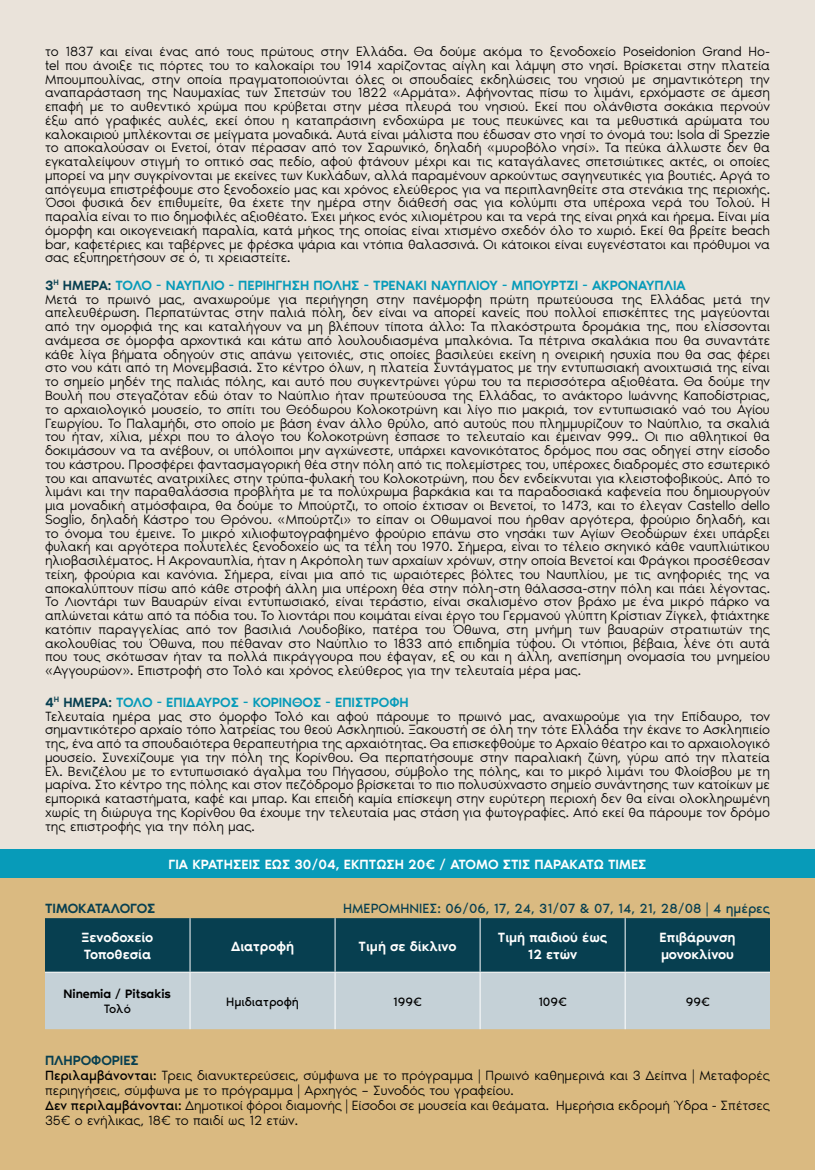
<style>
.page{position:relative;width:815px;height:1170px;background:#fff}
.page>*{position:absolute;margin:0;border:0;box-sizing:border-box;transform-origin:0 0}
.t1{font:300 13.75px/13.8px "Noir Pro";letter-spacing:-.01em;color:#000}
.t2{font:500 13.75px/16.5px "Noir Pro";color:#fff}
.t3{font:13.75px "Noir Pro";color:#073f50}
.t4{font:500 13.75px "Noir Pro";letter-spacing:-.01em;color:#073f50}
.t5{font:12.5px "Noir Pro";color:#000}
.t6{font:500 12.5px "Noir Pro";color:#000}
.s1{font-weight:500;color:#073f50}
.s2{font-weight:500;color:#079bb9}
.s3{font-weight:400}
</style>
<div class="page">
<div style="left:0;top:0;width:815px;height:1168px;background:#eae3da"></div>
<div style="left:0;top:856px;width:815px;height:313px;background:#daba81"></div>
<div style="left:45px;top:918px;width:725px;height:53px;background:#073f50"></div>
<div style="left:45px;top:972px;width:725px;height:57px;background:#c5d1d7"></div>
<hr style="left:190px;top:918px;width:1px;height:53px;background:#fff">
<hr style="left:335px;top:918px;width:1px;height:53px;background:#fff">
<hr style="left:480px;top:918px;width:1px;height:53px;background:#fff">
<hr style="left:625px;top:918px;width:1px;height:53px;background:#fff">
<hr style="left:45px;top:971px;width:145px;height:1px;background:#fff">
<hr style="left:190px;top:971px;width:145px;height:1px;background:#fff">
<hr style="left:190px;top:972px;width:1px;height:57px;background:#fff">
<hr style="left:335px;top:971px;width:145px;height:1px;background:#fff">
<hr style="left:335px;top:972px;width:1px;height:57px;background:#fff">
<hr style="left:480px;top:971px;width:145px;height:1px;background:#fff">
<hr style="left:480px;top:972px;width:1px;height:57px;background:#fff">
<hr style="left:625px;top:971px;width:145px;height:1px;background:#fff">
<hr style="left:625px;top:972px;width:1px;height:57px;background:#fff">
<div style="left:0;top:849px;width:815px;height:28px;background:#079bb9"></div>
<p class="t1" style="left:45px;top:44px;width:727px;text-align:justify">το 1837 και είναι ένας από τους πρώτους στην Ελλάδα. Θα δούμε ακόμα το ξενοδοχείο Poseidonion Grand Ho&shy;tel που άνοιξε τις πόρτες του το καλοκαίρι του 1914 χαρίζοντας αίγλη και λάμψη στο νησί. Βρίσκεται στην πλατεία Μπουμπουλίνας, στην οποία πραγματοποιούνται όλες οι σπουδαίες εκδηλώσεις του νησιού με σημαντικότερη την αναπαράσταση της Ναυμαχίας των Σπετσών του 1822 «Αρμάτα». Αφήνοντας πίσω το λιμάνι, ερχόμαστε σε άμεση επαφή με το αυθεντικό χρώμα που κρύβεται στην μέσα πλευρά του νησιού. Εκεί που ολάνθιστα σοκάκια περνούν έξω από γραφικές αυλές, εκεί όπου η καταπράσινη ενδοχώρα με τους πευκώνες και τα μεθυστικά αρώματα του καλοκαιριού μπλέκονται σε μείγματα μοναδικά. Αυτά είναι μάλιστα που έδωσαν στο νησί το όνομά του: Isola di Spezzie το αποκαλούσαν οι Ενετοί, όταν πέρασαν από τον Σαρωνικό, δηλαδή «μυροβόλο νησί». Τα πεύκα άλλωστε δεν θα εγκαταλείψουν στιγμή το οπτικό σας πεδίο, αφού φτάνουν μέχρι και τις καταγάλανες σπετσιώτικες ακτές, οι οποίες μπορεί να μην συγκρίνονται με εκείνες των Κυκλάδων, αλλά παραμένουν αρκούντως σαγηνευτικές για βουτιές. Αργά το απόγευμα επιστρέφουμε στο ξενοδοχείο μας και χρόνος ελεύθερος για να περιπλανηθείτε στα στενάκια της περιοχής.<br>Όσοι φυσικά δεν επιθυμείτε, θα έχετε την ημέρα στην διάθεσή σας για κολύμπι στα υπέροχα νερά του Τολού. Η παραλία είναι το πιο δημοφιλές αξιοθέατο. Έχει μήκος ενός χιλιομέτρου και τα νερά της είναι ρηχά και ήρεμα. Είναι μία όμορφη και οικογενειακή παραλία, κατά μήκος της οποίας είναι χτισμένο σχεδόν όλο το χωριό. Εκεί θα βρείτε beach bar, καφετέριες και ταβέρνες με φρέσκα ψάρια και ντόπια θαλασσινά. Οι κάτοικοι είναι ευγενέστατοι και πρόθυμοι να σας εξυπηρετήσουν σε ό, τι χρειαστείτε.</p>
<p class="t1" style="left:45px;top:277px;width:727px"><span class="s1">3</span><sup>Η</sup> <span class="s1">ΗΜΕΡΑ:</span> <span class="s2">ΤΟΛΌ - ΝΑΎΠΛΙΟ - ΠΕΡΙΉ ΓΗΣΗ ΠΌΛΗΣ - ΤΡΕΝΆΚΙ ΝΑΥΠΛΊΟΥ - ΜΠΟΎΡΤΖΙ - ΑΚΡΟΝΑΥΠΛΊΑ<br></span>Μετά το πρωινό μας, αναχωρούμε για περιήγηση στην πανέμορφη πρώτη πρωτεύουσα της Ελλάδας μετά την απελευθέρωση. Περπατώντας στην παλιά πόλη, δεν είναι να απορεί κανείς που πολλοί επισκέπτες της μαγεύονται από την ομορφιά της και καταλήγουν να μη βλέπουν τίποτα άλλο: Τα πλακόστρωτα δρομάκια της, που ελίσσονται ανάμεσα σε όμορφα αρχοντικά και κάτω από λουλουδιασμένα μπαλκόνια. Τα πέτρινα σκαλάκια που θα συναντάτε κάθε λίγα βήματα οδηγούν στις απάνω γειτονιές, στις οποίες βασιλεύει εκείνη η ονειρική ησυχία που θα σας φέρει στο νου κάτι από τη Μονεμβασιά. Στο κέντρο όλων, η πλατεία Συντάγματος με την εντυπωσιακή ανοιχτωσιά της είναι το σημείο μηδέν της παλιάς πόλης, και αυτό που συγκεντρώνει γύρω του τα περισσότερα αξιοθέατα. Θα δούμε την Βουλή που στεγαζόταν εδώ όταν το Ναύπλιο ήταν πρωτεύουσα της Ελλάδας, το ανάκτορο Ιωάννης Καποδίστριας, το αρχαιολογικό μουσείο, το σπίτι του Θεόδωρου Κολοκοτρώνη και λίγο πιο μακριά, τον εντυπωσιακό ναό του Αγίου Γεωργίου. Το Παλαμήδι, στο οποίο με βάση έναν άλλο θρύλο, από αυτούς που πλημμυρίζουν το Ναύπλιο, τα σκαλιά του ήταν, χίλια, μέχρι που το άλογο του Κολοκοτρώνη έσπασε το τελευταίο και έμειναν 999.. Οι πιο αθλητικοί θα δοκιμάσουν να τα ανέβουν, οι υπόλοιποι μην αγχώνεστε, υπάρχει κανονικότατος δρόμος που σας οδηγεί στην είσοδο του κάστρου. Προσφέρει φαντασμαγορική θέα στην πόλη από τις πολεμίστρες του, υπέροχες διαδρομές στο εσωτερικό του και απανωτές ανατριχίλες στην τρύπα-φυλακή του Κολοκοτρώνη, που δεν ενδείκνυται για κλειστοφοβικούς. Από το λιμάνι και την παραθαλάσσια προβλήτα με τα πολύχρωμα βαρκάκια και τα παραδοσιακά καφενεία που δημιουργούν μια μοναδική ατμόσφαιρα, θα δούμε το Μπούρτζι, το οποίο έχτισαν οι Βενετοί, το 1473, και το έλεγαν Castello dello Soglio, δηλαδή Κάστρο του Θρόνου. «Μπούρτζι» το είπαν οι Οθωμανοί που ήρθαν αργότερα, φρούριο δηλαδή, και το όνομα του έμεινε. Το μικρό χιλιοφωτογραφημένο φρούριο επάνω στο νησάκι των Αγίων Θεοδώρων έχει υπάρξει φυλακή και αργότερα πολυτελές ξενοδοχείο ως τα τέλη του 1970. Σήμερα, είναι το τέλειο σκηνικό κάθε ναυπλιώτικου ηλιοβασιλέματος. Η Ακροναυπλία, ήταν η Ακρόπολη των αρχαίων χρόνων, στην οποία Βενετοί και Φράγκοι προσέθεσαν τείχη, φρούρια και κανόνια. Σήμερα, είναι μια από τις ωραιότερες βόλτες του Ναυπλίου, με τις ανηφοριές της να αποκαλύπτουν πίσω από κάθε στροφή άλλη μια υπέροχη θέα στην πόλη-στη θάλασσα-στην πόλη και πάει λέγοντας.<br>Το Λιοντάρι των Βαυαρών είναι εντυπωσιακό, είναι τεράστιο, είναι σκαλισμένο στον βράχο με ένα μικρό πάρκο να απλώνεται κάτω από τα πόδια του. Το λιοντάρι που κοιμάται είναι έργο του Γερμανού γλύπτη Kρίστιαν Zίγκελ, φτιάχτηκε κατόπιν παραγγελίας από τον βασιλιά Λουδοβίκο, πατέρα του Όθωνα, στη μνήμη των βαυαρών στρατιωτών της ακολουθίας του Όθωνα, που πέθαναν στο Ναύπλιο το 1833 από επιδημία τύφου. Οι ντόπιοι, βέβαια, λένε ότι αυτά που τους σκότωσαν ήταν τα πολλά πικράγγουρα που έφαγαν, εξ ου και η άλλη, ανεπίσημη ονομασία του μνημείου «Αγγουρώον». Επιστροφή στο Τολό και χρόνος ελεύθερος για την τελευταία μέρα μας.</p>
<p class="t1" style="left:45px;top:694px;width:727px"><span class="s1">4</span><sup>Η</sup> <span class="s1">ΗΜΕΡΑ:</span> <span class="s2">ΤΟΛΌ - ΕΠΊΔΑΥΡΟΣ - ΚΌΡΙΝΘΟΣ - ΕΠΙΣΤΡΟΦΉ<br></span>Τελευταία ημέρα μας στο όμορφο Τολό και αφού πάρουμε το πρωινό μας, αναχωρούμε για την Επίδαυρο, τον σημαντικότερο αρχαίο τόπο λατρείας του θεού Ασκληπιού. Ξακουστή σε όλη την τότε Ελλάδα την έκανε το Ασκληπιείο της, ένα από τα σπουδαιότερα θεραπευτήρια της αρχαιότητας. Θα επισκεφθούμε το Αρχαίο θέατρο και το αρχαιολογικό μουσείο. Συνεχίζουμε για την πόλη της Κορίνθου. Θα περπατήσουμε στην παραλιακή ζώνη, γύρω από την πλατεία Ελ. Βενιζέλου με το εντυπωσιακό άγαλμα του Πήγασου, σύμβολο της πόλης, και το μικρό λιμάνι του Φλοίσβου με τη μαρίνα. Στο κέντρο της πόλης και στον πεζόδρομο βρίσκεται το πιο πολυσύχναστο σημείο συνάντησης των κατοίκων με εμπορικά καταστήματα, καφέ και μπαρ. Και επειδή καμία επίσκεψη στην ευρύτερη περιοχή δεν θα είναι ολοκληρωμένη χωρίς τη διώρυγα της Κορίνθου θα έχουμε την τελευταία μας στάση για φωτογραφίες. Από εκεί θα πάρουμε τον δρόμο της επιστροφής για την πόλη μας.</p>
<p class="t2" style="left:168px;top:855px;width:480px">ΓΙΑ ΚΡΑΤΗΣΕΙΣ ΕΩΣ 30/04, ΕΚΠΤΩΣΗ 20€ / ΑΤΟΜΟ ΣΤΙΣ ΠΑΡΑΚΑΤΩ ΤΙΜΕΣ</p>
<p class="t4" style="left:45px;top:897px;width:112px">ΤΙΜΟΚΑΤΑΛΟΓΟΣ</p>
<p class="t3" style="left:343px;top:897px;width:428px">ΗΜΕΡΟΜΗΝΊΕΣ: 06/06, 17, 24, 31/07 &amp; 07, 14, 21, 28/08 | 4 ημέρες</p>
<p class="t2" style="left:82px;top:928px;width:73px">Ξενοδοχείo<br>Τοποθεσία</p>
<p class="t2" style="left:231px;top:936px;width:64px">Διατροφή</p>
<p class="t2" style="left:359px;top:936px;width:99px">Τιμή σε δίκλινο</p>
<p class="t2" style="left:498px;top:928px;width:111px;text-align:center">Τιμή παιδιού έως<br>12 ετών</p>
<p class="t2" style="left:660px;top:928px;width:77px">Επιβάρυνση μονοκλίνου</p>
<p class="t6" style="left:64px;top:984px;width:109px">Ninemia / Pitsakis</p>
<p class="t5" style="left:104px;top:999px;width:29px">Τολό</p>
<p class="t5" style="left:226px;top:992px;width:74px">Ημιδιατροφή</p>
<p class="t5" style="left:393px;top:992px;width:30px">199€</p>
<p class="t5" style="left:538px;top:992px;width:30px">109€</p>
<p class="t5" style="left:686px;top:992px;width:26px">99€</p>
<p class="t1" style="left:45px;top:1051px;width:727px;line-height:15px"><span class="s1">ΠΛΗΡΟΦΟΡΙΕΣ<br></span><span class="s3">Περιλαμβάνονται:</span> Τρεις διανυκτερεύσεις, σύμφωνα με το πρόγραμμα | Πρωινό καθημερινά και 3 Δείπνα | Μεταφορές περιηγήσεις, σύμφωνα με το πρόγραμμα | Αρχηγός – Συνοδός του γραφείου.<br><span class="s3">Δεν περιλαμβάνονται:</span> Δημοτικοί φόροι διαμονής | Είσοδοι σε μουσεία και θεάματα. Ημερήσια εκδρομή Ύδρα - Σπέτσες 35€ ο ενήλικας, 18€ το παιδί ως 12 ετών.</p>
</div>
